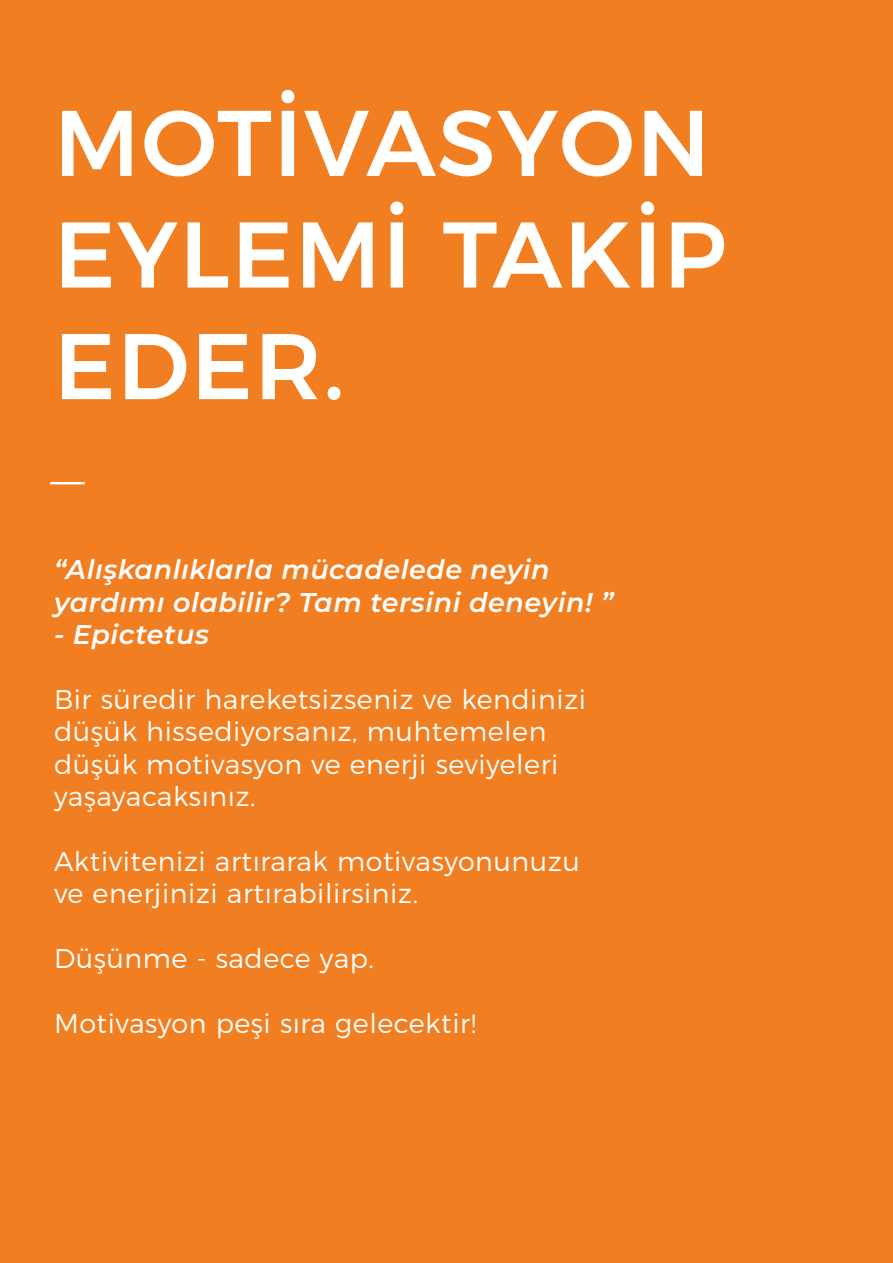
<style>
.page{position:relative;width:893px;height:1263px;background:#f17f22}
.page>*{position:absolute;margin:0;border:0;box-sizing:border-box;transform-origin:0 0}
.t1{font:500 93px/111.6px "Montserrat";letter-spacing:.02em;color:#fff}
.t2{font:italic 300 69px "Montserrat";color:#fff}
.t3{font:300 27px "Montserrat";letter-spacing:.02em;color:#fff}
.t4{font:italic 600 27px "Montserrat";letter-spacing:.02em;color:#fff}
</style>
<div class="page">
<p class="t1" style="left:54px;top:80px;width:674px">MOTİVASYON<br>EYLEMİ TAKİP<br>EDER.</p>
<p class="t2" style="left:54px;top:411px;width:36px">_</p>
<p class="t4" style="left:54px;top:550px;width:497px">“Alışkanlıklarla mücadelede neyin</p>
<p class="t4" style="left:54px;top:583px;width:561px">yardımı olabilir? Tam tersini deneyin! ”</p>
<p class="t4" style="left:54px;top:615px;width:156px">- Epictetus</p>
<p class="t3" style="left:54px;top:678px;width:534px">Bir süredir hareketsizseniz ve kendinizi</p>
<p class="t3" style="left:54px;top:710px;width:494px">düşük hissediyorsanız, muhtemelen</p>
<p class="t3" style="left:54px;top:743px;width:506px">düşük motivasyon ve enerji seviyeleri</p>
<p class="t3" style="left:54px;top:775px;width:203px">yaşayacaksınız.</p>
<p class="t3" style="left:54px;top:840px;width:527px">Aktivitenizi artırarak motivasyonunuzu</p>
<p class="t3" style="left:54px;top:872px;width:366px">ve enerjinizi artırabilirsiniz.</p>
<p class="t3" style="left:54px;top:937px;width:321px">Düşünme - sadece yap.</p>
<p class="t3" style="left:54px;top:1002px;width:424px">Motivasyon peşi sıra gelecektir!</p>
</div>
